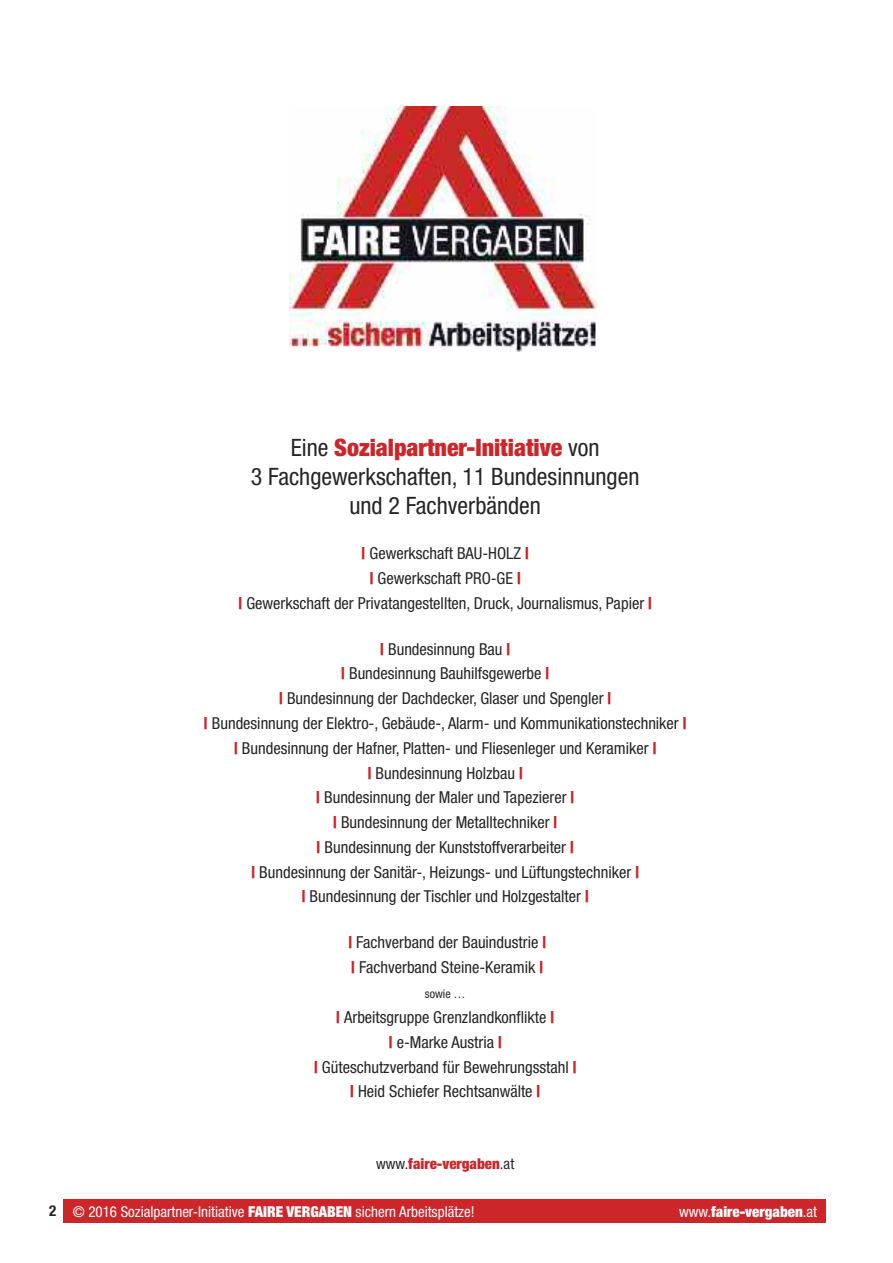
<style>
.page{position:relative;width:893px;height:1263px;background:#fff}
.page>*{position:absolute;margin:0;border:0;box-sizing:border-box;transform-origin:0 0}
.t1{font:condensed 24px/28.8px "Helvetica Neue";color:#272627;text-align:center}
.t2{font:condensed 16.5px/24.8px "Helvetica Neue";color:#272627;text-align:center}
.t3{font:condensed 15px "Helvetica Neue";color:#fff}
.t4{font:900 condensed 15px "Helvetica Neue";color:#fff}
.t5{font:900 condensed 15px "Helvetica Neue";color:#cc262b}
.t6{font:condensed 12px "Helvetica Neue";color:#272627}
.s1{font-weight:900;color:#cc262b}
.s2{font-weight:400;color:#272627}
.s3{font-weight:700;color:#272627}
.s4{font-weight:900}
.s5{font-weight:400}
</style>
<div class="page">
<div style="left:64px;top:1199px;width:762px;height:24px;background:#cc262b"></div>
<img style="left:290px;top:107px;width:306px;height:245px">
<h1 class="t1" style="left:251px;top:435px;width:390px">Eine <span class="s1">Sozialpartner-Initiative</span> von<br>3 Fachgewerkschaften, 11 Bundesinnungen und 2 Fachverbänden</h1>
<p class="t2" style="left:238px;top:543px;width:415px"><span class="s1">|</span> Gewerkschaft BAU-HOLZ <span class="s1">|<br>|</span> Gewerkschaft PRO-GE <span class="s1">|<br>|</span> Gewerkschaft der Privatangestellten, Druck, Journalismus, Papier <span class="s1">|</span></p>
<p class="t2" style="left:204px;top:638px;width:484px"><span class="s1">|</span> Bundesinnung Bau <span class="s1">|<br>|</span> Bundesinnung Bauhilfsgewerbe <span class="s1">|<br>|</span> Bundesinnung der Dachdecker, Glaser und Spengler <span class="s1">|<br>|</span> Bundesinnung der Elektro-, Gebäude-, Alarm- und Kommunikationstechniker <span class="s1">| |</span> Bundesinnung der Hafner, Platten- und Fliesenleger und Keramiker <span class="s1">|<br>|</span> Bundesinnung Holzbau <span class="s1">|<br>|</span> Bundesinnung der Maler und Tapezierer <span class="s1">|<br>|</span> Bundesinnung der Metalltechniker <span class="s1">|<br>|</span> Bundesinnung der Kunststoffverarbeiter <span class="s1">|<br>|</span> Bundesinnung der Sanitär-, Heizungs- und Lüftungstechniker <span class="s1">|<br>|</span> Bundesinnung der Tischler und Holzgestalter <span class="s1">|</span></p>
<p class="t2" style="left:348px;top:931px;width:199px;text-align:left"><span class="s1">|</span> Fachverband der Bauindustrie <span class="s1">| |</span> Fachverband Steine-Keramik <span class="s1">|</span></p>
<p class="t6" style="left:425px;top:990px;width:42px">sowie …</p>
<p class="t2" style="left:314px;top:1006px;width:264px"><span class="s1">|</span> Arbeitsgruppe Grenzlandkonflikte <span class="s1">|<br>|</span> e-Marke Austria <span class="s1">|<br>|</span> Güteschutzverband für Bewehrungsstahl <span class="s1">| |</span> Heid Schiefer Rechtsanwälte <span class="s1">|</span></p>
<p class="t5" style="left:376px;top:1158px;width:140px"><span class="s2">www.</span>faire-vergaben<span class="s2">.at</span></p>
<p class="t3" style="left:49px;top:1206px;width:427px"><span class="s3">2</span> © 2016 Sozialpartner-Initiative <span class="s4">FAIRE VERGABEN</span> sichern Arbeitsplätze!</p>
<p class="t4" style="left:679px;top:1206px;width:140px"><span class="s5">www.</span>faire-vergaben<span class="s5">.at</span></p>
</div>
